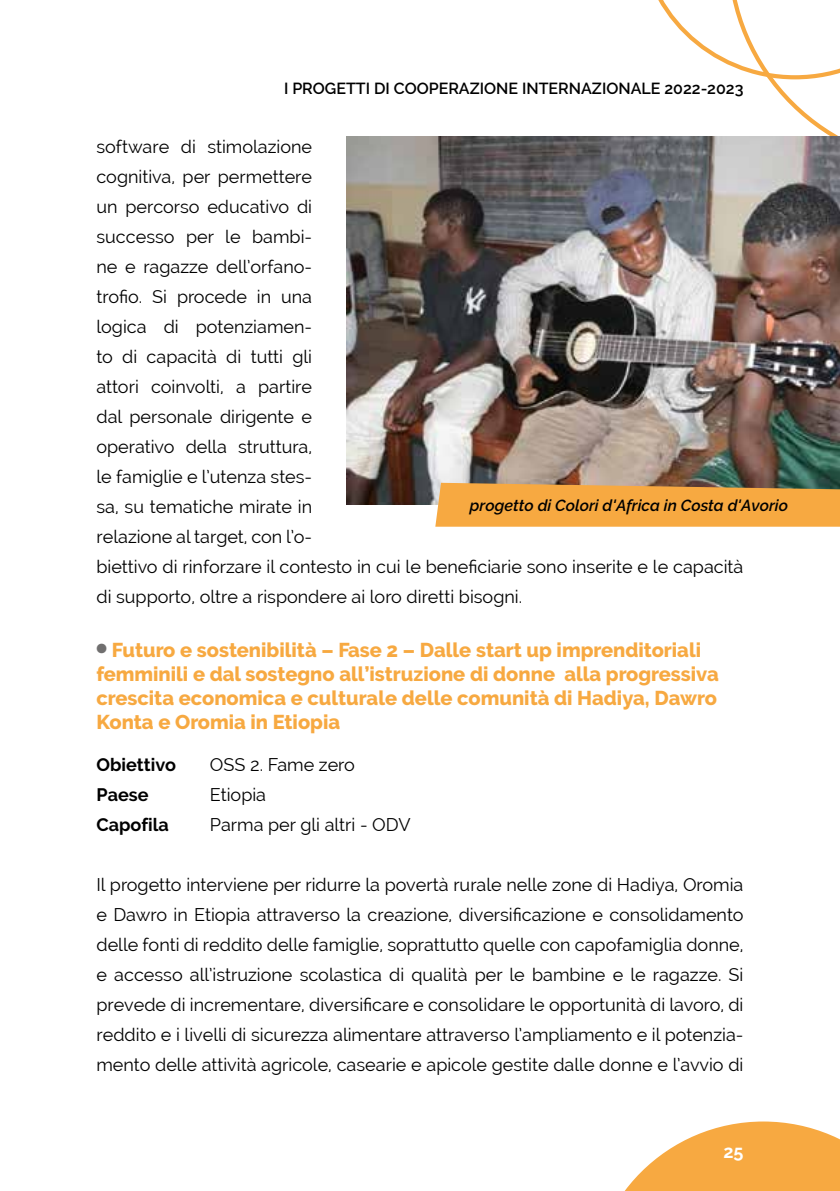
<style>
.page{position:relative;width:840px;height:1191px;background:#fff}
.page>*{position:absolute;margin:0;border:0;box-sizing:border-box;transform-origin:0 0}
.t1{font:800 20px/24px "Raleway";color:#f7a941}
.t2{font:18px/30px "Raleway";color:#000}
.t3{font:700 18px "Raleway";color:#000}
.t4{font:700 18px "Raleway";color:#fff}
.t5{font:600 16px "Raleway";color:#000}
.t6{font:italic 600 16px "Raleway";color:#000}
</style>
<div class="page">
<svg style="left:624px;top:1121px;width:215px;height:70px"></svg>
<svg style="left:658px;top:0;width:181px;height:136px"></svg>
<img style="left:346px;top:136px;width:493px;height:369px">
<svg style="left:435px;top:483px;width:404px;height:44px;background:#eca545"></svg>
<p class="t5" style="left:284px;top:80px;width:460px">I PROGETTI DI COOPERAZIONE INTERNAZIONALE 2022-2023</p>
<p class="t2" style="left:96px;top:132px;width:648px">software di stimolazione<br>cognitiva, per permettere<br>un percorso educativo di<br>successo per le bambi-<br>ne e ragazze dell’orfano-<br>trofio. Si procede in una<br>logica di potenziamen-<br>to di capacità di tutti gli<br>attori coinvolti, a partire<br>dal personale dirigente e<br>operativo della struttura,<br>le famiglie e l’utenza stes-<br>sa, su tematiche mirate in<br>relazione al target, con l’o-<br>biettivo di rinforzare il contesto in cui le beneficiarie sono inserite e le capacità di supporto, oltre a rispondere ai loro diretti bisogni.</p>
<p class="t1" style="left:96px;top:638px;width:623px"><sup>o</sup> Futuro e sostenibilità – Fase 2 – Dalle start up imprenditoriali femminili e dal sostegno all’istruzione di donne alla progressiva crescita economica e culturale delle comunità di Hadiya, Dawro Konta e Oromia in Etiopia</p>
<p class="t3" style="left:96px;top:754px;width:81px">Obiettivo</p>
<p class="t2" style="left:210px;top:749px;width:146px">OSS 2. Fame zero</p>
<p class="t3" style="left:96px;top:784px;width:54px">Paese</p>
<p class="t2" style="left:210px;top:779px;width:58px">Etiopia</p>
<p class="t3" style="left:96px;top:814px;width:74px">Capofila</p>
<p class="t2" style="left:210px;top:809px;width:202px">Parma per gli altri - ODV</p>
<p class="t6" style="left:469px;top:496px;width:319px">progetto di Colori d'Africa in Costa d'Avorio</p>
<p class="t2" style="left:96px;top:869px;width:648px;text-align:justify">Il progetto interviene per ridurre la povertà rurale nelle zone di Hadiya, Oromia e Dawro in Etiopia attraverso la creazione, diversificazione e consolidamento delle fonti di reddito delle famiglie, soprattutto quelle con capofamiglia donne, e accesso all’istruzione scolastica di qualità per le bambine e le ragazze. Si prevede di incrementare, diversificare e consolidare le opportunità di lavoro, di reddito e i livelli di sicurezza alimentare attraverso l’ampliamento e il potenzia&shy;mento delle attività agricole, casearie e apicole gestite dalle donne e l’avvio di</p>
<p class="t4" style="left:723px;top:1141px;width:22px">25</p>
</div>
